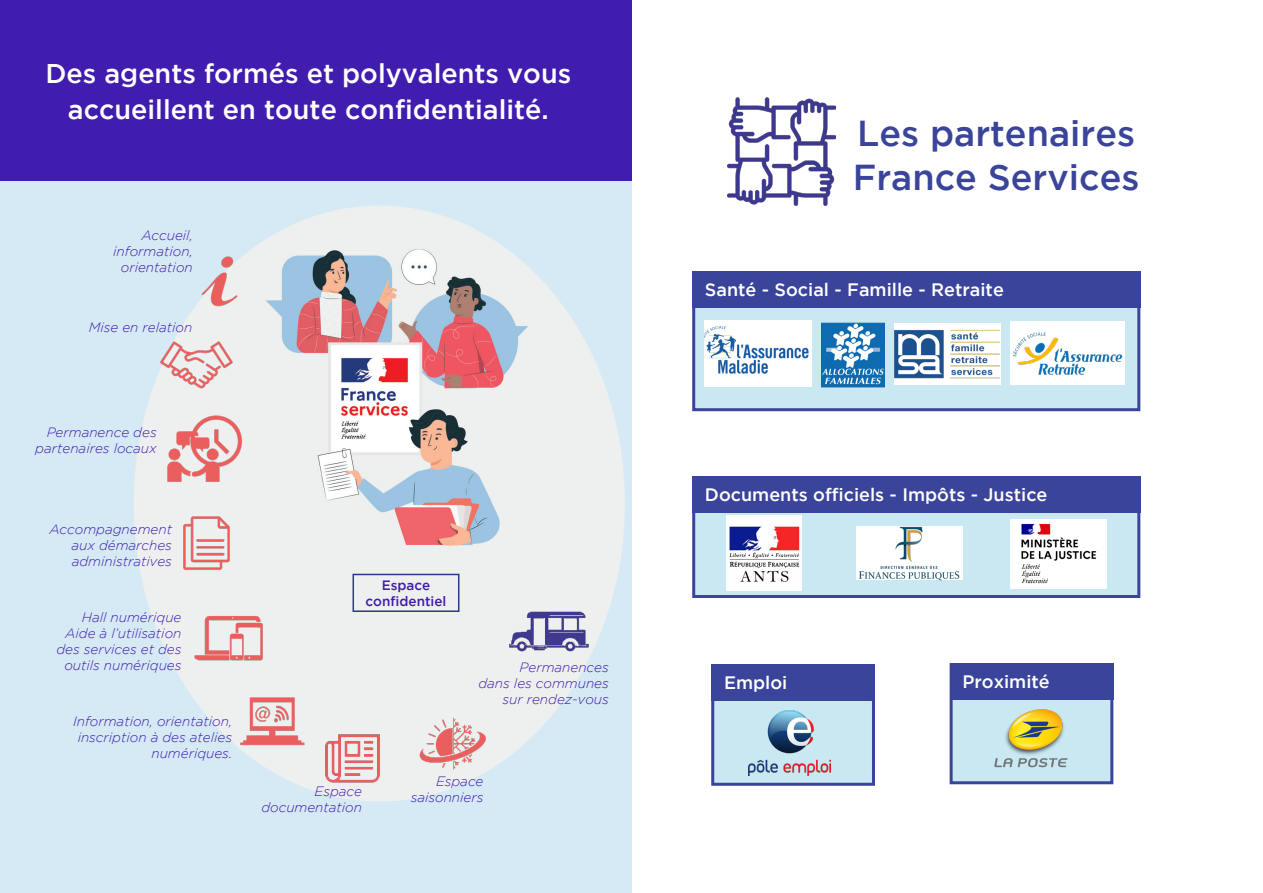
<style>
.page{position:relative;width:1263px;height:893px;background:#fff}
.page>*{position:absolute;margin:0;border:0;box-sizing:border-box;transform-origin:0 0}
.t1{font:500 36px "Gotham";color:#3a449a}
.t2{font:500 27px/36px "Gotham";color:#fff;text-align:center}
.t3{font:500 18px "Gotham";color:#fff}
.t4{font:italic 300 13.5px/16.2px "Gotham";color:#401caf;text-align:right}
.t5{font:500 13.5px "Gotham";color:#401caf}
</style>
<div class="page">
<div style="left:0;top:149px;width:631px;height:744px;background:#d5eaf4"></div>
<svg style="left:134px;top:206px;width:491px;height:595px;fill:#eef0ef"></svg>
<img style="left:192px;top:609px;width:80px;height:53px">
<img style="left:153px;top:502px;width:108px;height:90px">
<img style="left:231px;top:683px;width:80px;height:69px">
<img style="left:508px;top:610px;width:80px;height:42px">
<img style="left:418px;top:716px;width:68px;height:54px">
<svg style="left:207px;top:238px;width:376px;height:315px;fill:#eef0ef"></svg>
<img style="left:238px;top:238px;width:316px;height:315px">
<img style="left:325px;top:731px;width:55px;height:55px">
<div style="left:352px;top:574px;width:107px;height:38px;border:2px solid #293887"></div>
<div style="left:0;top:0;width:631px;height:181px;background:#401caf"></div>
<div style="left:692px;top:271px;width:448px;height:140px;background:#c9e8f1;border:3px solid #3a449a"></div>
<img style="left:705px;top:321px;width:106px;height:65px">
<img style="left:821px;top:322px;width:63px;height:66px">
<div style="left:894px;top:323px;width:106px;height:62px;background:#fff"></div>
<img style="left:894px;top:330px;width:106px;height:49px">
<div style="left:1010px;top:322px;width:114px;height:63px;background:#fff"></div>
<img style="left:1013px;top:332px;width:110px;height:43px">
<div style="left:692px;top:271px;width:448px;height:36px;background:#3a449a"></div>
<div style="left:692px;top:477px;width:448px;height:121px;background:#c9e8f1;border:3px solid #3a449a"></div>
<div style="left:692px;top:477px;width:448px;height:36px;background:#3a449a"></div>
<div style="left:856px;top:526px;width:106px;height:54px;background:#fff"></div>
<img style="left:859px;top:526px;width:100px;height:54px">
<img style="left:726px;top:516px;width:76px;height:75px">
<img style="left:1010px;top:519px;width:96px;height:70px">
<div style="left:950px;top:663px;width:163px;height:121px;background:#c9e8f1;border:3px solid #3a449a"></div>
<div style="left:950px;top:663px;width:163px;height:36px;background:#3a449a"></div>
<img style="left:994px;top:709px;width:74px;height:59px">
<img style="left:727px;top:98px;width:108px;height:108px">
<div style="left:711px;top:664px;width:164px;height:122px;background:#c9e8f1;border:3px solid #3a449a"></div>
<img style="left:749px;top:711px;width:81px;height:65px">
<div style="left:711px;top:664px;width:164px;height:37px;background:#3a449a"></div>
<img style="left:153px;top:228px;width:133px;height:86px">
<img style="left:146px;top:324px;width:119px;height:89px">
<img style="left:146px;top:399px;width:100px;height:103px">
<p class="t2" style="left:45px;top:55px;width:527px">Des agents formés et polyvalents vous accueillent en toute confidentialité.</p>
<p class="t4" style="left:113px;top:227px;width:81px">Accueil, information, orientation</p>
<p class="t4" style="left:89px;top:320px;width:105px">Mise en relation</p>
<p class="t4" style="left:47px;top:424px;width:111px">Permanence des</p>
<p class="t4" style="left:35px;top:440px;width:123px">partenaires locaux</p>
<p class="t4" style="left:49px;top:521px;width:124px">Accompagnement aux démarches</p>
<p class="t4" style="left:72px;top:553px;width:102px">administratives</p>
<p class="t4" style="left:82px;top:609px;width:101px">Hall numérique</p>
<p class="t4" style="left:65px;top:625px;width:118px">Aide à l’utilisation</p>
<p class="t4" style="left:56px;top:641px;width:127px">des services et des</p>
<p class="t4" style="left:64px;top:658px;width:119px">outils numériques</p>
<p class="t4" style="left:73px;top:713px;width:161px">Information, orientation, inscription à des atelies numériques.</p>
<p class="t5" style="left:382px;top:577px;width:50px">Espace</p>
<p class="t5" style="left:366px;top:593px;width:82px">confidentiel</p>
<p class="t4" style="left:519px;top:659px;width:91px">Permanences</p>
<p class="t4" style="left:478px;top:675px;width:132px">dans les communes</p>
<p class="t4" style="left:502px;top:691px;width:108px">sur rendez-vous</p>
<p class="t4" style="left:315px;top:783px;width:49px">Espace</p>
<p class="t4" style="left:261px;top:799px;width:102px">documentation</p>
<p class="t4" style="left:436px;top:773px;width:49px">Espace</p>
<p class="t4" style="left:411px;top:789px;width:74px">saisonniers</p>
<p class="t1" style="left:857px;top:113px;width:279px">Les partenaires</p>
<p class="t1" style="left:853px;top:156px;width:288px">France Services</p>
<p class="t3" style="left:705px;top:279px;width:300px">Santé - Social - Famille - Retraite</p>
<p class="t3" style="left:705px;top:485px;width:344px">Documents officiels - Impôts - Justice</p>
<p class="t3" style="left:724px;top:673px;width:65px">Emploi</p>
<p class="t3" style="left:962px;top:671px;width:89px">Proximité</p>
</div>
